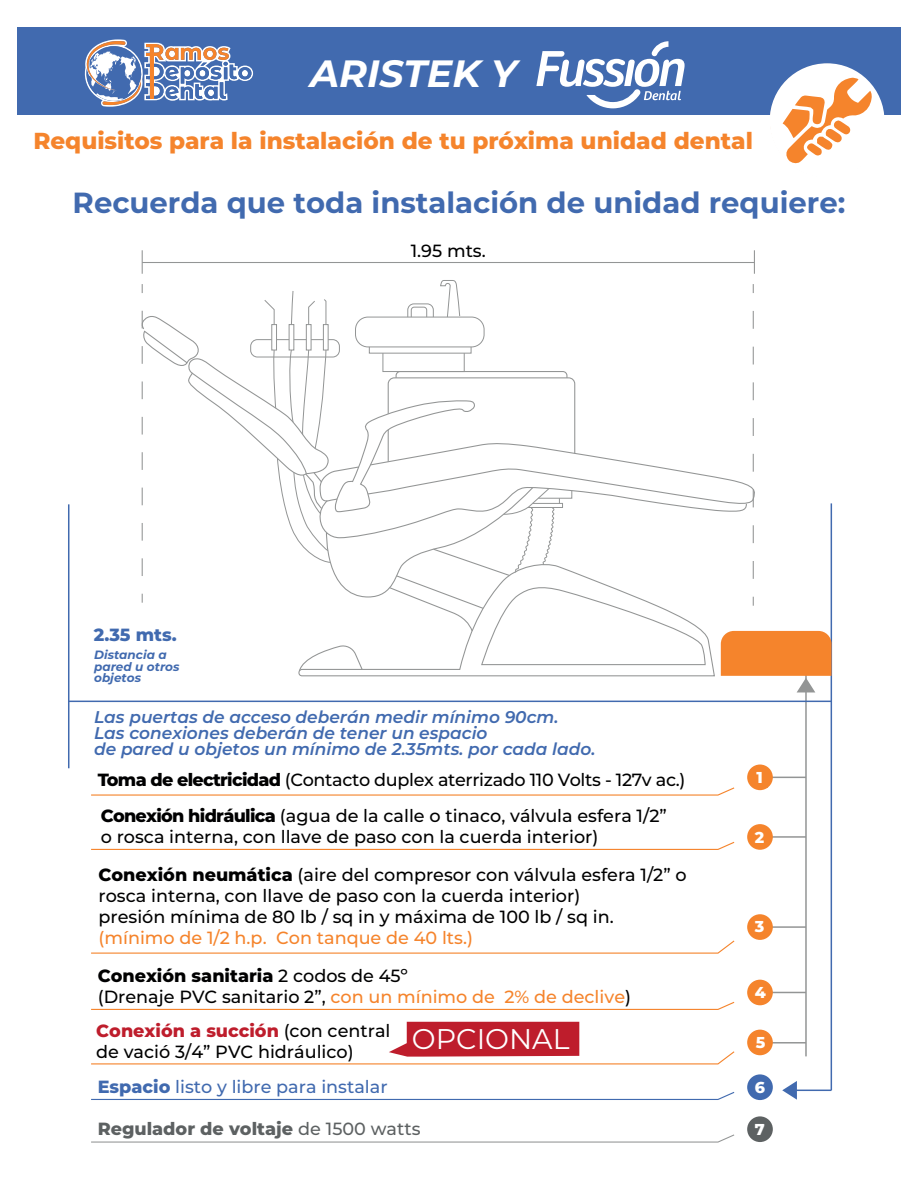
<style>
.page{position:relative;width:918px;height:1188px;background:#fff}
.page>*{position:absolute;margin:0;border:0;box-sizing:border-box;transform-origin:0 0}
.t1{font:italic 700 37.95px "Montserrat";color:#fff}
.t2{font:700 29.1px "Montserrat";color:#416aaf}
.t3{font:28.5px "Montserrat";color:#fff}
.t4{font:800 23.1px "Montserrat";color:#f5842c}
.t5{font:500 17.7px/21.1px "Montserrat";color:#000001}
.t6{font:500 17.7px "Montserrat";letter-spacing:-.02em;color:#000001}
.t7{font:500 17.7px "Montserrat";color:#f5842c}
.t8{font:500 17.7px "Montserrat";color:#416aaf}
.t9{font:800 17.7px "Montserrat";color:#5d6162}
.t10{font:800 17.7px "Montserrat";color:#416aaf}
.t11{font:italic 600 16.95px/16.2px "Montserrat";color:#416aaf}
.t12{font:800 15.75px "Montserrat";color:#fff}
.t13{font:italic 700 12px/11.4px "Montserrat";color:#416aaf}
.s1{font-weight:800}
.s2{color:#f5842c}
.s3{font-weight:800;color:#be1d2c}
.s4{font-weight:500}
</style>
<div class="page">
<hr style="left:758px;top:777px;width:48px;height:1px;background:#939595">
<hr style="left:787px;top:1090px;width:44px;height:1px;background:#416aaf">
<svg style="left:782px;top:1081px;width:15px;height:19px"></svg>
<div style="left:747px;top:765px;width:26px;height:25px;background:#f5842c;border-radius:50%"></div>
<svg style="left:91px;top:787px;width:644px;height:9px"></svg>
<hr style="left:758px;top:836px;width:48px;height:2px;background:#939595">
<div style="left:747px;top:824px;width:26px;height:26px;background:#f5842c;border-radius:50%"></div>
<svg style="left:91px;top:841px;width:644px;height:9px"></svg>
<hr style="left:758px;top:992px;width:48px;height:1px;background:#939595">
<div style="left:747px;top:980px;width:26px;height:25px;background:#f5842c;border-radius:50%"></div>
<svg style="left:91px;top:1001px;width:644px;height:9px"></svg>
<div style="left:747px;top:1074px;width:26px;height:26px;background:#416aaf;border-radius:50%"></div>
<svg style="left:91px;top:1092px;width:644px;height:8px"></svg>
<div style="left:747px;top:1116px;width:26px;height:26px;background:#5d6162;border-radius:50%"></div>
<svg style="left:91px;top:1134px;width:644px;height:9px"></svg>
<hr style="left:831px;top:503px;width:1px;height:587px;background:#416aaf">
<hr style="left:758px;top:926px;width:48px;height:2px;background:#939595">
<div style="left:747px;top:914px;width:26px;height:26px;background:#f5842c;border-radius:50%"></div>
<svg style="left:91px;top:940px;width:644px;height:14px"></svg>
<hr style="left:758px;top:1042px;width:48px;height:2px;background:#939595">
<div style="left:747px;top:1030px;width:26px;height:25px;background:#f5842c;border-radius:50%"></div>
<svg style="left:91px;top:1022px;width:644px;height:43px"></svg>
<hr style="left:805px;top:641px;width:2px;height:415px;background:#939595">
<div style="left:17px;top:27px;width:884px;height:88px;background:#416aaf"></div>
<svg style="left:536px;top:41px;width:149px;height:67px"></svg>
<svg style="left:84px;top:39px;width:169px;height:68px"></svg>
<hr style="left:150px;top:44px;width:3px;height:55px;background:#f5842c">
<svg style="left:770px;top:63px;width:115px;height:101px"></svg>
<hr style="left:68px;top:504px;width:1px;height:264px;background:#416aaf">
<hr style="left:69px;top:701px;width:762px;height:1px;background:#416aaf">
<svg style="left:141px;top:250px;width:691px;height:442px"></svg>
<h1 class="t1" style="left:310px;top:46px;width:208px">ARISTEK Y</h1>
<h3 class="t4" style="left:33px;top:124px;width:721px">Requisitos para la instalación de tu próxima unidad dental</h3>
<h2 class="t2" style="left:73px;top:182px;width:774px">Recuerda que toda instalación de unidad requiere:</h2>
<p class="t10" style="left:94px;top:621px;width:84px">2.35 mts.</p>
<p class="t13" style="left:94px;top:649px;width:87px">Distancia a pared u otros objetos</p>
<p class="t5" style="left:411px;top:239px;width:77px">1.95 mts.</p>
<p class="t11" style="left:94px;top:708px;width:503px">Las puertas de acceso deberán medir mínimo 90cm.<br>Las conexiones deberán de tener un espacio<br>de pared u objetos un mínimo de 2.35mts. por cada lado.</p>
<p class="t6" style="left:98px;top:768px;width:589px"><span class="s1">Toma de electricidad</span> (Contacto duplex aterrizado 110 Volts - 127v ac.)</p>
<p class="t12" style="left:756px;top:766px;width:8px">1</p>
<p class="t5" style="left:101px;top:804px;width:568px"><span class="s1">Conexión hidráulica</span> (agua de la calle o tinaco, válvula esfera 1/2” o rosca interna, con llave de paso con la cuerda interior)</p>
<p class="t5" style="left:99px;top:863px;width:590px"><span class="s1">Conexión neumática</span> (aire del compresor con válvula esfera 1/2” o rosca interna, con llave de paso con la cuerda interior)<br>presión mínima de 80 lb / sq in y máxima de 100 lb / sq in.</p>
<p class="t7" style="left:99px;top:925px;width:376px">(mínimo de 1/2 h.p. Con tanque de 40 lts.)</p>
<p class="t5" style="left:98px;top:965px;width:535px"><span class="s1">Conexión sanitaria</span> 2 codos de 45º<br>(Drenaje PVC sanitario 2”, <span class="s2">con un mínimo de 2% de declive</span>)</p>
<p class="t5" style="left:96px;top:1019px;width:296px"><span class="s3">Conexión a succión</span> (con central de vació 3/4” PVC hidráulico)</p>
<h3 class="t3" style="left:412px;top:1019px;width:159px">OPCIONAL</h3>
<p class="t12" style="left:755px;top:826px;width:11px">2</p>
<p class="t12" style="left:755px;top:915px;width:11px">3</p>
<p class="t12" style="left:755px;top:981px;width:13px">4</p>
<p class="t12" style="left:756px;top:1031px;width:11px">5</p>
<p class="t8" style="left:98px;top:1075px;width:291px"><span class="s1">Espacio</span> listo y libre para instalar</p>
<p class="t12" style="left:755px;top:1076px;width:12px">6</p>
<p class="t9" style="left:98px;top:1116px;width:324px">Regulador de voltaje <span class="s4">de 1500 watts</span></p>
<p class="t12" style="left:755px;top:1118px;width:11px">7</p>
</div>
